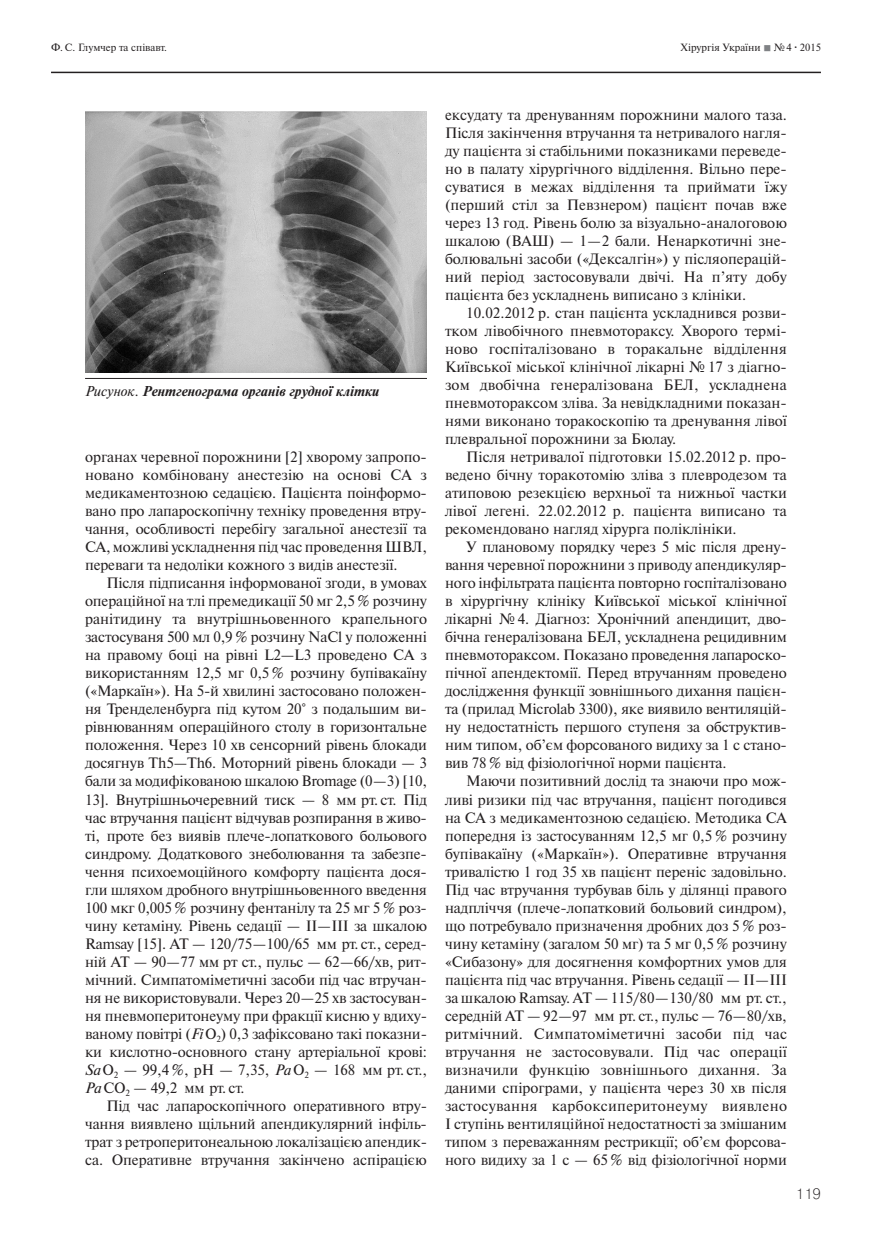
<style>
.page{position:relative;width:872px;height:1234px;background:#fff}
.page>*{position:absolute;margin:0;border:0;box-sizing:border-box;transform-origin:0 0}
.t1{font:15px/18px "Newton C";letter-spacing:-.01em;color:#231f20;text-align:justify}
.t2{font:15px "Pragmatica Light C";color:#231f20}
.t3{font:italic 700 14.25px "Newton C";color:#231f20}
.t4{font:10.5px "Newton C";color:#231f20}
.s1{color:#808285}
.s2{font-weight:700}
.s3{font-weight:400}
.s4{font-style:italic}
</style>
<div class="page">
<hr style="left:51px;top:72px;width:770px;height:1px;background:#231f20">
<hr style="left:85px;top:378px;width:342px;height:1px;background:#231f20">
<img style="left:85px;top:111px;width:342px;height:262px">
<p class="t4" style="left:51px;top:41px;width:118px">Ф. С. Глумчер та співавт.</p>
<p class="t4" style="left:680px;top:41px;width:142px">Хірургія України <span class="s1">■</span> №4 <span class="s2">·</span> 2015</p>
<p class="t3" style="left:85px;top:383px;width:296px"><span class="s3">Рисунок.</span> Рентгенограма органів грудної клітки</p>
<p class="t1" style="left:85px;top:448px;width:343px">органах черевної порожнини [2] хворому запропо&shy;новано комбіновану анестезію на основі СА з медикаментозною седацією. Пацієнта поінформо&shy;вано про лапароскопічну техніку проведення втру&shy;чання, особливості перебігу загальної анестезії та СА, можливі ускладнення під час проведення ШВЛ, переваги та недоліки кожного з видів анестезії.</p>
<p class="t1" style="left:85px;top:574px;width:343px;text-align:left;text-indent:21px">Після підписання інформованої згоди, в умовах операційної на тлі премедикації 50 мг 2,5 % розчину ранітидину та внутрішньовенного крапельного застосуваня 500 мл 0,9 % розчину NaCl у положенні на правому боці на рівні L2—L3 проведено СА з використанням 12,5 мг 0,5 % розчину бупівакаїну («Маркаїн»). На 5-й хвилині застосовано положен&shy;ня Тренделенбурга під кутом 20° з подальшим ви-- рівнюванням операційного столу в горизонтальне положення. Через 10 хв сенсорний рівень блокади досягнув Th5—Th6. Моторний рівень блокади — 3 бали за модифікованою шкалою Bromage (0—3) [10, 13]. Внутрішньочеревний тиск — 8 мм рт. ст. Під час втручання пацієнт відчував розпирання в живо&shy;ті, проте без виявів плече-лопаткового больового синдрому. Додаткового знеболювання та забезпе&shy;чення психоемоційного комфорту пацієнта дося&shy;гли шляхом дробного внутрішньовенного введення 100 мкг 0,005 % розчину фентанілу та 25 мг 5 % роз&shy;чину кетаміну. Рівень седації — II—III за шкалою Ramsay [15]. АТ — 120/75—100/65 мм рт. ст., серед&shy;ній АТ — 90—77 мм рт ст., пульс — 62—66/хв, рит&shy;мічний. Симпатоміметичні засоби під час втручан&shy;ня не використовували. Через 20—25 хв застосуван&shy;ня пневмоперитонеуму при фракції кисню у вдиху&shy;ваному повітрі (<span class="s4">Fi</span>O<sub>2</sub>) 0,3 зафіксовано такі показни&shy;ки кислотно-основного стану артеріальної крові:<br><span class="s4">Sa</span>O<sub>2</sub> — 99,4 %, рН — 7,35, <span class="s4">Рa</span>O<sub>2</sub> — 168 мм рт. ст., <span class="s4">Рa</span>CO<sub>2</sub> — 49,2 мм рт. ст.</p>
<p class="t1" style="left:85px;top:1096px;width:343px;text-indent:21px">Під час лапароскопічного оперативного втру&shy;чання виявлено щільний апендикулярний інфіль&shy;трат з ретроперитонеальною локалізацією апендик&shy;са. Оперативне втручання закінчено аспірацією</p>
<p class="t1" style="left:445px;top:106px;width:343px">ексудату та дренуванням порожнини малого таза.<br>Після закінчення втручання та нетривалого нагля&shy;ду пацієнта зі стабільними показниками переведе&shy;но в палату хірургічного відділення. Вільно пере&shy;суватися в межах відділення та приймати їжу (перший стіл за Певзнером) пацієнт почав вже через 13 год. Рівень болю за візуально-аналоговою шкалою (ВАШ) — 1—2 бали. Ненаркотичні зне&shy;болювальні засоби («Дексалгін») у післяоперацій&shy;ний період застосовували двічі. На п’яту добу пацієнта без ускладнень виписано з клініки.</p>
<p class="t1" style="left:445px;top:304px;width:343px;text-indent:21px">10.02.2012 р. стан пацієнта ускладнився розви&shy;тком лівобічного пневмотораксу. Хворого термі&shy;ново госпіталізовано в торакальне відділення Київської міської клінічної лікарні № 17 з діагно&shy;зом двобічна генералізована БЕЛ, ускладнена пневмотораксом зліва. За невідкладними показан&shy;нями виконано торакоскопію та дренування лівої плевральної порожнини за Бюлау.</p>
<p class="t1" style="left:445px;top:448px;width:343px;text-indent:21px">Після нетривалої підготовки 15.02.2012 р. про&shy;ведено бічну торакотомію зліва з плевродезом та атиповою резекцією верхньої та нижньої частки лівої легені. 22.02.2012 р. пацієнта виписано та рекомендовано нагляд хірурга поліклініки.</p>
<p class="t1" style="left:445px;top:538px;width:343px;text-indent:21px">У плановому порядку через 5 міс після дрену&shy;вання черевної порожнини з приводу апендикуляр&shy;ного інфільтрата пацієнта повторно госпіталізовано в хірургічну клініку Київської міської клінічної лікарні № 4. Діагноз: Хронічний апендицит, дво&shy;бічна генералізована БЕЛ, ускладнена рецидивним пневмотораксом. Показано проведення лапароско&shy;пічної апендектомії. Перед втручанням проведено дослідження функції зовнішнього дихання пацієн&shy;та (прилад Microlab 3300), яке виявило вентиляцій&shy;ну недостатність першого ступеня за обструктив&shy;ним типом, об’єм форсованого видиху за 1 с стано&shy;вив 78 % від фізіологічної норми пацієнта.</p>
<p class="t1" style="left:445px;top:772px;width:344px;text-indent:21px">Маючи позитивний дослід та знаючи про мож&shy;ливі ризики під час втручання, пацієнт погодився на СА з медикаментозною седацією. Методика СА попередня із застосуванням 12,5 мг 0,5 % розчину бупівакаїну («Маркаїн»). Оперативне втручання тривалістю 1 год 35 хв пацієнт переніс задовільно.<br>Під час втручання турбував біль у ділянці правого надпліччя (плече-лопатковий больовий синдром), що потребувало призначення дробних доз 5 % роз&shy;чину кетаміну (загалом 50 мг) та 5 мг 0,5 % розчину «Сибазону» для досягнення комфортних умов для пацієнта під час втручання. Рівень седації — II—III за шкалою Ramsay. АТ — 115/80—130/80 мм рт. ст., середній АТ — 92—97 мм рт. ст., пульс — 76—80/хв, ритмічний. Симпатоміметичні засоби під час втручання не застосовували. Під час операції визначили функцію зовнішнього дихання. За даними спірограми, у пацієнта через 30 хв після застосування карбоксиперитонеуму виявлено I ступінь вентиляційної недостатності за змішаним типом з переважанням рестрикції; об’єм форсова&shy;ного видиху за 1 с — 65 % від фізіологічної норми</p>
<p class="t2" style="left:795px;top:1184px;width:27px">119</p>
</div>
